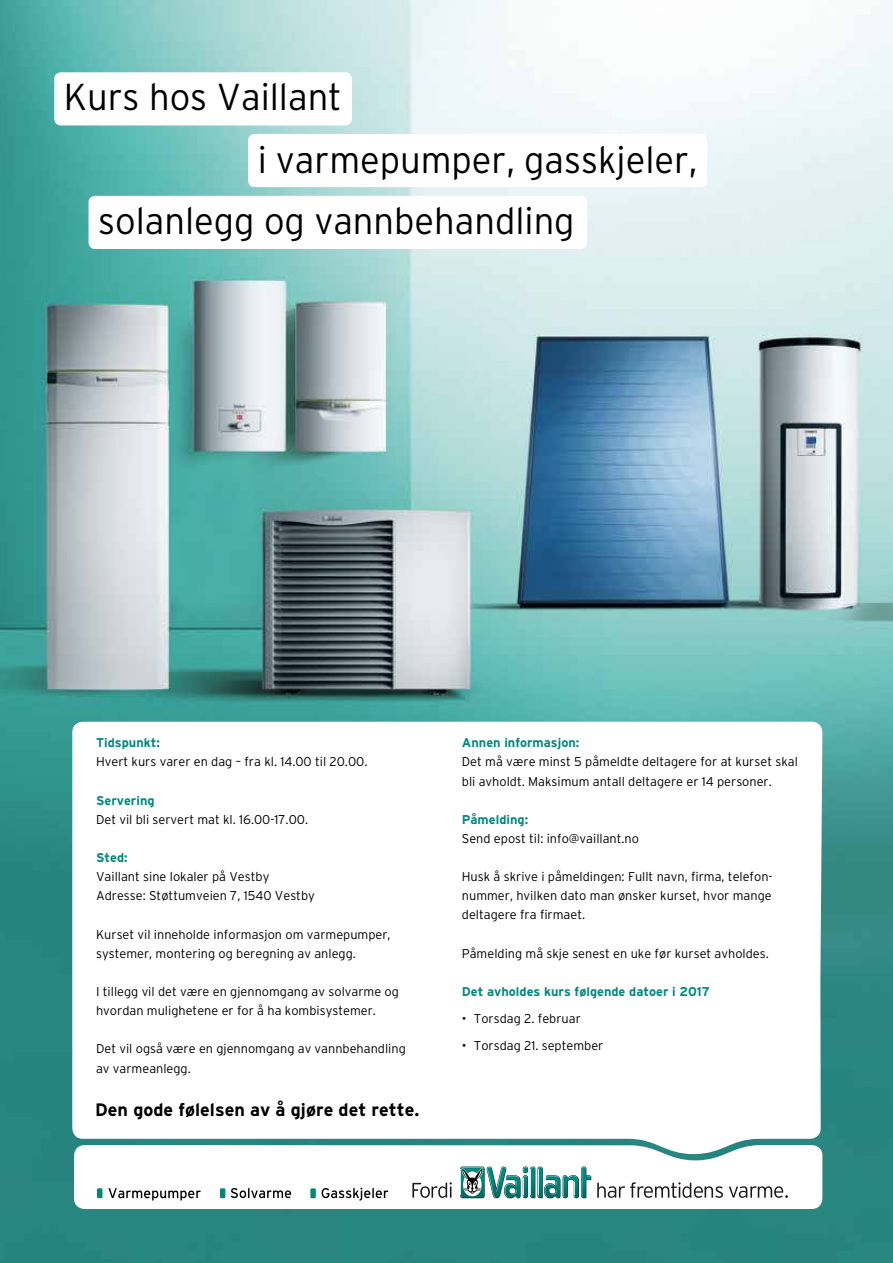
<style>
.page{position:relative;width:893px;height:1263px;background:#fff}
.page>*{position:absolute;margin:0;border:0;box-sizing:border-box;transform-origin:0 0}
.t1{font:300 37.5px "Interstate";color:#000}
.t2{font:700 18px "Interstate";color:#000}
.t3{font:300 12.75px/19.2px "Interstate";color:#000}
.t4{font:700 12.75px "Interstate";color:#00897e}
</style>
<div class="page">
<img style="left:0;top:0;width:893px;height:1263px">
<div style="left:248px;top:134px;width:459px;height:53px;background:#fff;border-radius:7px"></div>
<div style="left:54px;top:72px;width:298px;height:53px;background:#fff;border-radius:7px"></div>
<svg style="left:72px;top:722px;width:750px;height:432px"></svg>
<svg style="left:74px;top:1145px;width:748px;height:64px"></svg>
<div style="left:310px;top:1188px;width:6px;height:10px;background:#008974"></div>
<div style="left:220px;top:1188px;width:5px;height:10px;background:#008974"></div>
<div style="left:97px;top:1188px;width:5px;height:10px;background:#008974"></div>
<svg style="left:231px;top:1188px;width:60px;height:10px"></svg>
<svg style="left:108px;top:1188px;width:93px;height:13px"></svg>
<svg style="left:322px;top:1188px;width:66px;height:13px"></svg>
<svg style="left:460px;top:1166px;width:25px;height:32px"></svg>
<svg style="left:461px;top:1166px;width:130px;height:32px"></svg>
<svg style="left:412px;top:1182px;width:40px;height:16px"></svg>
<svg style="left:597px;top:1182px;width:126px;height:16px"></svg>
<svg style="left:729px;top:1186px;width:58px;height:12px"></svg>
<div style="left:89px;top:196px;width:498px;height:53px;background:#fff;border-radius:7px"></div>
<h1 class="t1" style="left:64px;top:76px;width:279px">Kurs hos Vaillant</h1>
<h1 class="t1" style="left:258px;top:139px;width:441px">i varmepumper, gasskjeler,</h1>
<h1 class="t1" style="left:98px;top:199px;width:478px">solanlegg og vannbehandling</h1>
<p class="t4" style="left:96px;top:736px;width:65px">Tidspunkt:</p>
<p class="t3" style="left:96px;top:752px;width:273px">Hvert kurs varer en dag – fra kl. 14.00 til 20.00.</p>
<p class="t4" style="left:96px;top:793px;width:60px">Servering</p>
<p class="t3" style="left:96px;top:810px;width:214px">Det vil bli servert mat kl. 16.00-17.00.</p>
<p class="t4" style="left:96px;top:850px;width:33px">Sted:</p>
<p class="t3" style="left:96px;top:867px;width:220px">Vaillant sine lokaler på Vestby<br>Adresse: Støttumveien 7, 1540 Vestby</p>
<p class="t3" style="left:96px;top:924px;width:296px">Kurset vil inneholde informasjon om varmepumper, systemer, montering og beregning av anlegg.</p>
<p class="t3" style="left:96px;top:982px;width:304px">I tillegg vil det være en gjennomgang av solvarme og hvordan mulighetene er for å ha kombisystemer.</p>
<p class="t3" style="left:96px;top:1039px;width:311px">Det vil også være en gjennomgang av vannbehandling av varmeanlegg.</p>
<h2 class="t2" style="left:95px;top:1100px;width:326px">Den gode følelsen av å gjøre det rette.</h2>
<p class="t4" style="left:462px;top:736px;width:119px">Annen informasjon:</p>
<p class="t3" style="left:462px;top:752px;width:337px">Det må være minst 5 påmeldte deltagere for at kurset skal bli avholdt. Maksimum antall deltagere er 14 personer.</p>
<p class="t4" style="left:462px;top:812px;width:68px">Påmelding:</p>
<p class="t3" style="left:462px;top:829px;width:179px">Send epost til: info@vaillant.no</p>
<p class="t3" style="left:462px;top:867px;width:312px;text-align:justify">Husk å skrive i påmeldingen: Fullt navn, firma, telefon&shy;nummer, hvilken dato man ønsker kurset, hvor mange deltagere fra firmaet.</p>
<p class="t3" style="left:462px;top:943px;width:308px">Påmelding må skje senest en uke før kurset avholdes.</p>
<p class="t4" style="left:462px;top:984px;width:250px">Det avholdes kurs følgende datoer i 2017</p>
<p class="t3" style="left:462px;top:1009px;width:120px">• Torsdag 2. februar</p>
<p class="t3" style="left:462px;top:1036px;width:143px">• Torsdag 21. september</p>
</div>
